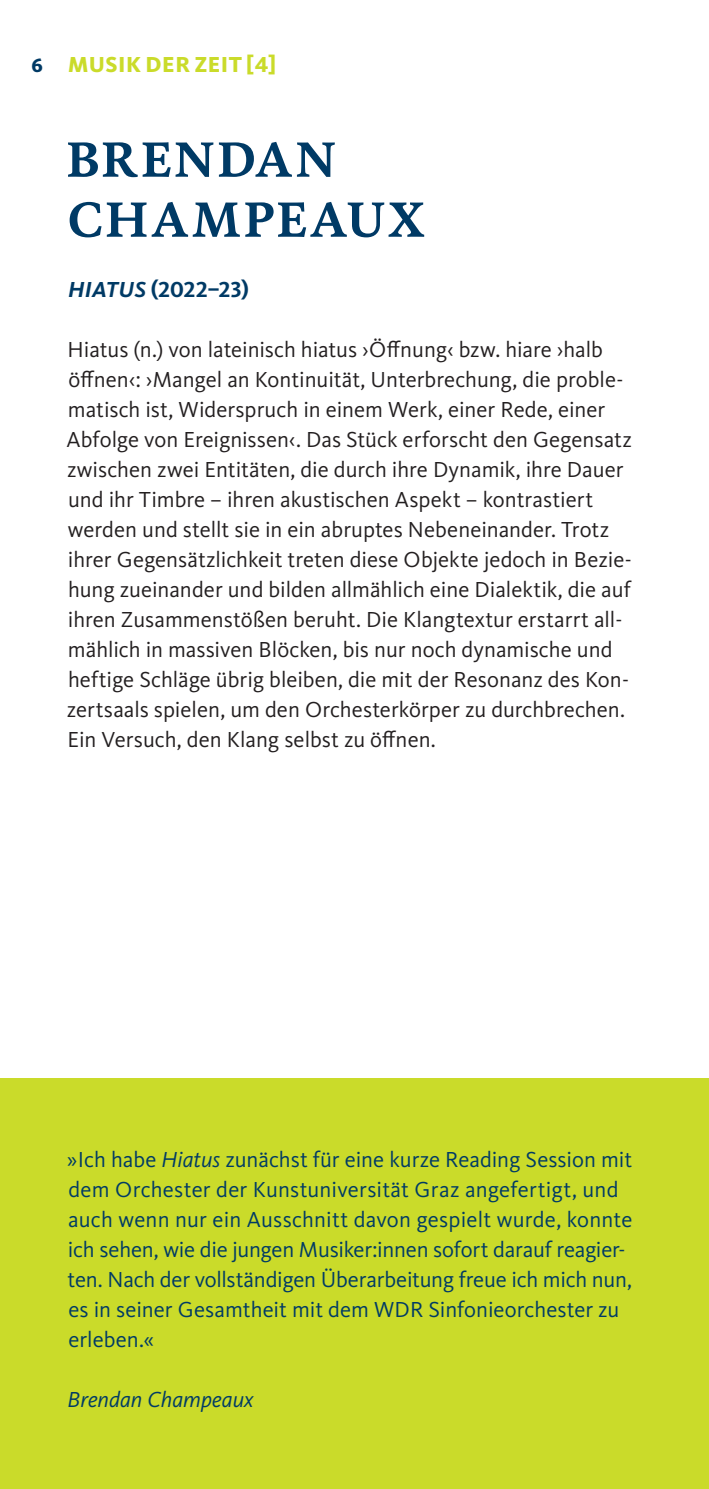
<style>
.page{position:relative;width:709px;height:1489px;background:#fff}
.page>*{position:absolute;margin:0;border:0;box-sizing:border-box;transform-origin:0 0}
.t1{font:700 50px/60px "WDR Serif";letter-spacing:.055em;color:#003a65}
.t2{font:22.5px/30px "WDR Sans";color:#231f20}
.t3{font:22.5px/30px "WDR Sans";color:#003a65}
.t4{font:800 22.5px "WDR Sans";letter-spacing:.02em;color:#cadb2a}
.t5{font:italic 22.5px "WDR Sans";color:#003a65}
.t6{font:700 22.5px "WDR Sans";letter-spacing:.01em;color:#003a65}
.s1{font-size:20px;color:#003a65}
.s2{font-style:italic}
</style>
<div class="page">
<div style="left:0;top:1078px;width:709px;height:410px;background:#cadb2a"></div>
<p class="t4" style="left:31px;top:51px;width:246px"><span class="s1">6</span> MUSIK DER ZEIT [4]</p>
<h1 class="t1" style="left:66px;top:129px;width:360px">BRENDAN<br>CHAMPEAUX</h1>
<p class="t6" style="left:68px;top:276px;width:182px"><span class="s2">HIATUS</span> (2022–23)</p>
<p class="t2" style="left:67px;top:334px;width:567px">Hiatus (n.) von lateinisch hiatus ›Öffnung‹ bzw. hiare ›halb öffnen‹: ›Mangel an Kontinuität, Unterbrechung, die proble&shy;matisch ist, Widerspruch in einem Werk, einer Rede, einer Abfolge von Ereignissen‹. Das Stück erforscht den Gegensatz zwischen zwei Entitäten, die durch ihre Dynamik, ihre Dauer und ihr Timbre – ihren akustischen Aspekt – kontrastiert werden und stellt sie in ein abruptes Nebeneinander. Trotz ihrer Gegensätzlichkeit treten diese Objekte jedoch in Bezie&shy;hung zueinander und bilden allmählich eine Dialektik, die auf ihren Zusammenstößen beruht. Die Klangtextur erstarrt all&shy;mählich in massiven Blöcken, bis nur noch dynamische und heftige Schläge übrig bleiben, die mit der Resonanz des Kon&shy;zertsaals spielen, um den Orchesterkörper zu durchbrechen.<br>Ein Versuch, den Klang selbst zu öffnen.</p>
<p class="t3" style="left:67px;top:1144px;width:567px">»Ich habe <span class="s2">Hiatus</span> zunächst für eine kurze Reading Session mit dem Orchester der Kunstuniversität Graz angefertigt, und auch wenn nur ein Ausschnitt davon gespielt wurde, konnte ich sehen, wie die jungen Musiker:innen sofort darauf reagier&shy;ten. Nach der vollständigen Überarbeitung freue ich mich nun, es in seiner Gesamtheit mit dem WDR Sinfonieorchester zu erleben.«</p>
<p class="t5" style="left:67px;top:1385px;width:188px">Brendan Champeaux</p>
</div>
